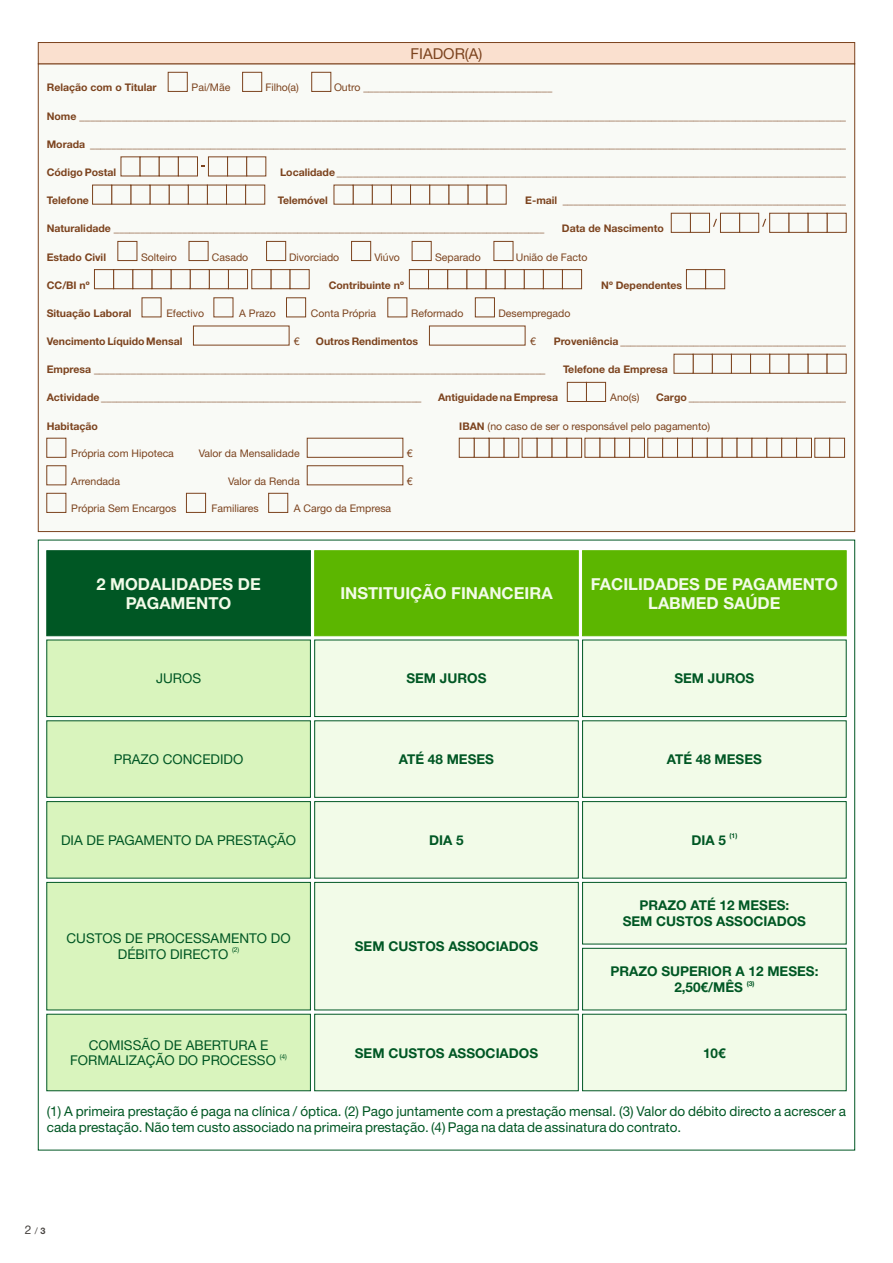
<style>
.page{position:relative;width:893px;height:1263px;background:#fff}
.page>*{position:absolute;margin:0;border:0;box-sizing:border-box;transform-origin:0 0}
.t1{font:700 16.5px/19.6px "Helvetica Neue LT Com";color:#f2fbe8;text-align:center}
.t2{font:15px "Helvetica Neue LT Com";color:#7c431e}
.t3{font:13.5px/15.8px "Helvetica Neue LT Com";color:#005724}
.t4{font:700 13.5px/16px "Helvetica Neue LT Com";color:#005724;text-align:center}
.t5{font:12px "Helvetica Neue LT Com";color:#474340}
.t6{font:700 10.5px "Helvetica Neue LT Com";color:#7c431e}
.t7{font:10.5px "Helvetica Neue LT Com";color:#7c431e}
.t8{font:6.75px "Helvetica Neue LT Com";color:#005724}
.t9{font:700 6.75px "Helvetica Neue LT Com";color:#005724}
.s1{font-weight:700}
.s2{font-size:9px}
.s3{font-weight:700;font-size:9px}
</style>
<div class="page">
<svg style="left:46px;top:550px;width:801px;height:541px;background:#c8e4b5"></svg>
<div style="left:38px;top:64px;width:817px;height:468px;background:#f9faf6"></div>
<svg style="left:38px;top:42px;width:817px;height:22px;background:#efd3c0"></svg>
<svg style="left:307px;top:438px;width:96px;height:20px"></svg>
<svg style="left:46px;top:438px;width:20px;height:20px"></svg>
<svg style="left:307px;top:465px;width:96px;height:20px"></svg>
<svg style="left:46px;top:465px;width:20px;height:20px"></svg>
<svg style="left:673px;top:354px;width:174px;height:20px"></svg>
<svg style="left:567px;top:382px;width:39px;height:20px"></svg>
<svg style="left:120px;top:156px;width:146px;height:20px"></svg>
<svg style="left:92px;top:185px;width:173px;height:20px"></svg>
<svg style="left:333px;top:185px;width:174px;height:20px"></svg>
<svg style="left:671px;top:213px;width:176px;height:20px"></svg>
<svg style="left:141px;top:297px;width:21px;height:20px"></svg>
<svg style="left:213px;top:297px;width:20px;height:20px"></svg>
<svg style="left:286px;top:297px;width:20px;height:20px"></svg>
<svg style="left:387px;top:297px;width:20px;height:20px"></svg>
<svg style="left:475px;top:297px;width:20px;height:20px"></svg>
<svg style="left:94px;top:269px;width:216px;height:20px"></svg>
<svg style="left:409px;top:269px;width:173px;height:20px"></svg>
<svg style="left:686px;top:269px;width:39px;height:20px"></svg>
<svg style="left:459px;top:438px;width:386px;height:20px"></svg>
<svg style="left:193px;top:325px;width:97px;height:21px"></svg>
<svg style="left:429px;top:325px;width:97px;height:21px"></svg>
<svg style="left:117px;top:241px;width:20px;height:20px"></svg>
<svg style="left:188px;top:241px;width:21px;height:20px"></svg>
<svg style="left:266px;top:241px;width:20px;height:20px"></svg>
<svg style="left:351px;top:241px;width:20px;height:20px"></svg>
<svg style="left:412px;top:241px;width:20px;height:20px"></svg>
<svg style="left:493px;top:241px;width:21px;height:20px"></svg>
<svg style="left:168px;top:72px;width:20px;height:20px"></svg>
<svg style="left:242px;top:72px;width:20px;height:20px"></svg>
<svg style="left:311px;top:72px;width:20px;height:20px"></svg>
<svg style="left:46px;top:493px;width:20px;height:20px"></svg>
<svg style="left:186px;top:493px;width:20px;height:20px"></svg>
<svg style="left:268px;top:493px;width:20px;height:20px"></svg>
<h2 class="t2" style="left:410px;top:48px;width:73px">FIADOR(A)</h2>
<p class="t6" style="left:47px;top:84px;width:111px">Relação com o Titular</p>
<p class="t7" style="left:192px;top:84px;width:40px">Pai/Mãe</p>
<p class="t7" style="left:265px;top:84px;width:35px">Filho(a)</p>
<p class="t7" style="left:334px;top:84px;width:220px">Outro ____________________________________</p>
<p class="t6" style="left:47px;top:112px;width:801px">Nome __________________________________________________________________________________________________________________________________________________</p>
<p class="t6" style="left:47px;top:140px;width:801px">Morada ________________________________________________________________________________________________________________________________________________</p>
<p class="t6" style="left:47px;top:168px;width:71px">Código Postal</p>
<p class="t6" style="left:280px;top:168px;width:568px">Localidade _________________________________________________________________________________________________</p>
<p class="t6" style="left:47px;top:197px;width:44px">Telefone</p>
<p class="t6" style="left:278px;top:197px;width:52px">Telemóvel</p>
<p class="t6" style="left:525px;top:197px;width:322px">E-mail ______________________________________________________</p>
<p class="t6" style="left:47px;top:225px;width:499px">Naturalidade __________________________________________________________________________________</p>
<p class="t6" style="left:562px;top:225px;width:103px">Data de Nascimento</p>
<p class="t6" style="left:47px;top:253px;width:61px">Estado Civil</p>
<p class="t7" style="left:141px;top:253px;width:37px">Solteiro</p>
<p class="t7" style="left:212px;top:253px;width:38px">Casado</p>
<p class="t7" style="left:289px;top:253px;width:52px">Divorciado</p>
<p class="t7" style="left:374px;top:253px;width:27px">Viúvo</p>
<p class="t7" style="left:435px;top:253px;width:47px">Separado</p>
<p class="t7" style="left:516px;top:253px;width:73px">União de Facto</p>
<p class="t6" style="left:47px;top:281px;width:44px">CC/BI nº</p>
<p class="t6" style="left:329px;top:281px;width:77px">Contribuinte nº</p>
<p class="t6" style="left:601px;top:281px;width:83px">Nº Dependentes</p>
<p class="t6" style="left:47px;top:309px;width:86px">Situação Laboral</p>
<p class="t7" style="left:166px;top:309px;width:39px">Efectivo</p>
<p class="t7" style="left:239px;top:309px;width:38px">A Prazo</p>
<p class="t7" style="left:311px;top:309px;width:67px">Conta Própria</p>
<p class="t7" style="left:411px;top:309px;width:54px">Reformado</p>
<p class="t7" style="left:498px;top:309px;width:73px">Desempregado</p>
<p class="t6" style="left:47px;top:338px;width:137px">Vencimento Líquido Mensal</p>
<p class="t7" style="left:294px;top:338px;width:7px">€</p>
<p class="t6" style="left:316px;top:338px;width:104px">Outros Rendimentos</p>
<p class="t7" style="left:530px;top:338px;width:7px">€</p>
<p class="t6" style="left:554px;top:338px;width:294px">Proveniência ___________________________________________</p>
<p class="t6" style="left:47px;top:366px;width:500px">Empresa ______________________________________________________________________________________</p>
<p class="t6" style="left:563px;top:366px;width:106px">Telefone da Empresa</p>
<p class="t6" style="left:47px;top:394px;width:376px">Actividade _____________________________________________________________</p>
<p class="t6" style="left:438px;top:394px;width:122px">Antiguidade na Empresa</p>
<p class="t7" style="left:610px;top:394px;width:31px">Ano(s)</p>
<p class="t6" style="left:656px;top:394px;width:192px">Cargo ______________________________</p>
<p class="t6" style="left:47px;top:422px;width:53px">Habitação</p>
<p class="t7" style="left:71px;top:450px;width:104px">Própria com Hipoteca</p>
<p class="t7" style="left:199px;top:450px;width:102px">Valor da Mensalidade</p>
<p class="t7" style="left:407px;top:450px;width:7px">€</p>
<p class="t7" style="left:71px;top:477px;width:50px">Arrendada</p>
<p class="t7" style="left:228px;top:477px;width:73px">Valor da Renda</p>
<p class="t7" style="left:407px;top:477px;width:7px">€</p>
<p class="t7" style="left:71px;top:505px;width:107px">Própria Sem Encargos</p>
<p class="t7" style="left:211px;top:505px;width:49px">Familiares</p>
<p class="t7" style="left:294px;top:505px;width:99px">A Cargo da Empresa</p>
<p class="t7" style="left:459px;top:422px;width:252px"><span class="s1">IBAN</span> (no caso de ser o responsável pelo pagamento)</p>
<h1 class="t1" style="left:96px;top:576px;width:166px">2 MODALIDADES DE<br>PAGAMENTO</h1>
<h1 class="t1" style="left:591px;top:576px;width:248px">FACILIDADES DE PAGAMENTO<br>LABMED SAÚDE</h1>
<h1 class="t1" style="left:340px;top:586px;width:214px">INSTITUIÇÃO FINANCEIRA</h1>
<p class="t3" style="left:156px;top:672px;width:47px">JUROS</p>
<p class="t4" style="left:406px;top:672px;width:82px">SEM JUROS</p>
<p class="t4" style="left:674px;top:672px;width:82px">SEM JUROS</p>
<p class="t3" style="left:114px;top:753px;width:131px">PRAZO CONCEDIDO</p>
<p class="t4" style="left:399px;top:753px;width:97px">ATÉ 48 MESES</p>
<p class="t4" style="left:667px;top:753px;width:97px">ATÉ 48 MESES</p>
<p class="t3" style="left:61px;top:834px;width:237px">DIA DE PAGAMENTO DA PRESTAÇÃO</p>
<p class="t4" style="left:429px;top:834px;width:36px">DIA 5</p>
<p class="t9" style="left:730px;top:833px;width:9px">(1)</p>
<p class="t4" style="left:691px;top:834px;width:36px">DIA 5</p>
<p class="t3" style="left:67px;top:932px;width:226px">CUSTOS DE PROCESSAMENTO DO</p>
<p class="t8" style="left:232px;top:947px;width:9px">(2)</p>
<p class="t3" style="left:118px;top:948px;width:112px">DÉBITO DIRECTO</p>
<p class="t4" style="left:355px;top:940px;width:185px">SEM CUSTOS ASSOCIADOS</p>
<p class="t4" style="left:623px;top:899px;width:185px">PRAZO ATÉ 12 MESES:<br>SEM CUSTOS ASSOCIADOS</p>
<p class="t4" style="left:610px;top:965px;width:210px">PRAZO SUPERIOR A 12 MESES:</p>
<p class="t9" style="left:747px;top:981px;width:9px">(3)</p>
<p class="t4" style="left:674px;top:981px;width:70px">2,50€/MÊS</p>
<p class="t3" style="left:89px;top:1039px;width:181px">COMISSÃO DE ABERTURA E</p>
<p class="t4" style="left:355px;top:1047px;width:185px">SEM CUSTOS ASSOCIADOS</p>
<p class="t4" style="left:703px;top:1047px;width:24px">10€</p>
<p class="t3" style="left:70px;top:1054px;width:207px">FORMALIZAÇÃO DO PROCESSO</p>
<p class="t3" style="left:47px;top:1105px;width:801px">(1) A primeira prestação é paga na clínica / óptica. (2) Pago juntamente com a prestação mensal. (3) Valor do débito directo a acrescer a cada prestação. Não tem custo associado na primeira prestação. (4) Paga na data de assinatura do contrato.</p>
<p class="t8" style="left:280px;top:1054px;width:9px">(4)</p>
<p class="t5" style="left:25px;top:1225px;width:22px">2 <span class="s2">/</span> <span class="s3">3</span></p>
</div>
